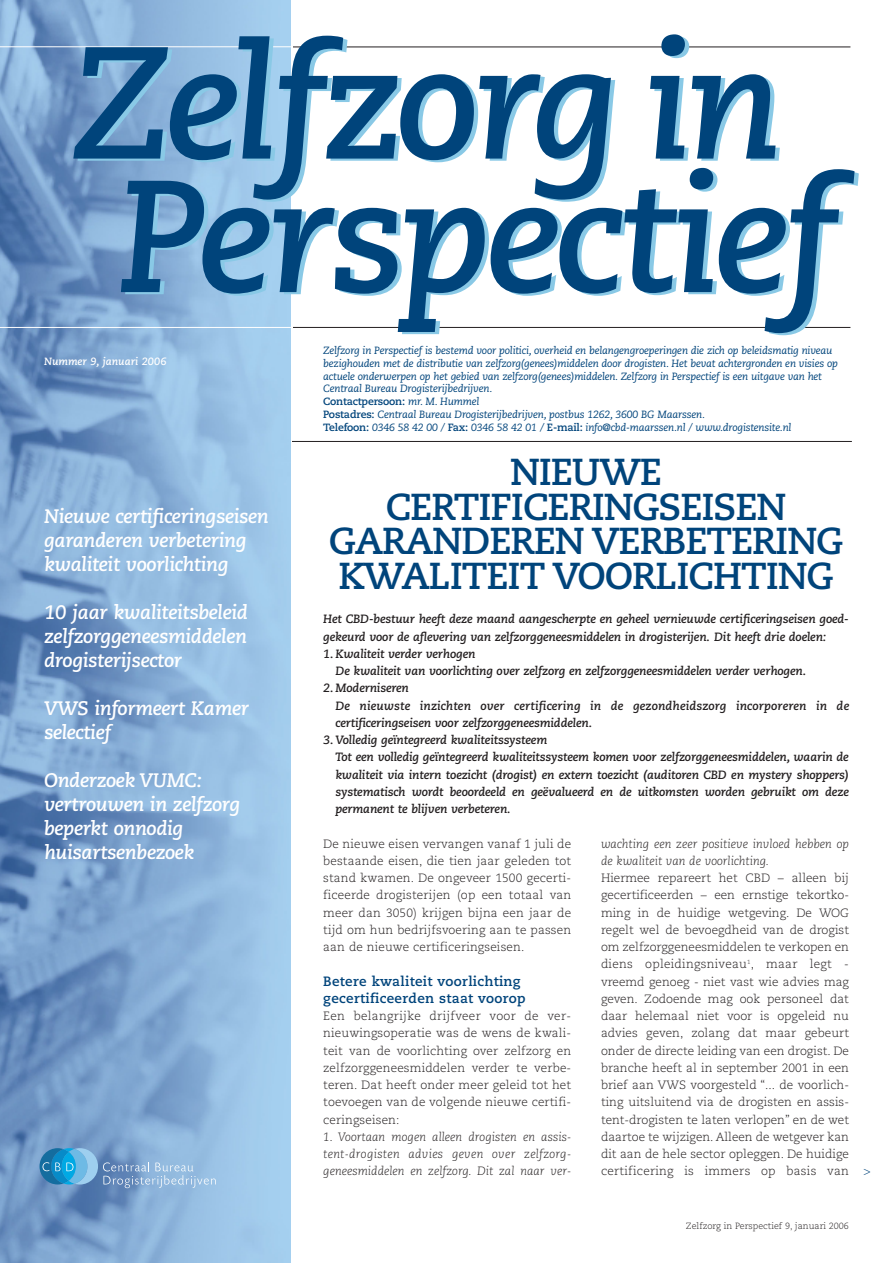
<style>
.page{position:relative;width:893px;height:1263px;background:#fff}
.page>*{position:absolute;margin:0;border:0;box-sizing:border-box;transform-origin:0 0}
.t1{font:italic 700 159px/133.5px "Caecilia";letter-spacing:-.035em;color:#00447b}
.t2{font:37.5px/34.5px "Caecilia Bold SC";letter-spacing:-.03em;color:#00447b;text-align:center}
.t3{font:italic 700 19.5px/24px "Caecilia";letter-spacing:-.02em;color:#fff}
.t4{font:700 13.5px/17.2px "Caecilia";letter-spacing:.025em;color:#00447b}
.t5{font:300 12px/17.2px "Caecilia";letter-spacing:.01em;color:#231f20;text-align:justify}
.t6{font:italic 700 12px "Caecilia";letter-spacing:-.01em;color:#231f20}
.t7{font:italic 300 12px/17.2px "Caecilia";color:#231f20;text-align:justify}
.t8{font:italic 700 12px "Caecilia";letter-spacing:.01em;color:#231f20}
.t9{font:300 12px "Caecilia";color:#00447b}
.t10{font:italic 10.5px/12.9px "Caecilia";letter-spacing:-.015em;color:#00447b}
.t11{font:italic 700 10.5px "Caecilia";color:#fff}
.t12{font:300 9px "Caecilia";color:#231f20}
.s1{font-weight:700;font-style:normal}
</style>
<div class="page">
<hr style="left:290px;top:47px;width:560px;height:1px;background:#231f20">
<hr style="left:291px;top:327px;width:559px;height:1px;background:#231f20">
<img style="left:0;top:0;width:291px;height:1263px">
<hr style="left:0;top:47px;width:292px;height:1px;background:#fff">
<hr style="left:0;top:327px;width:292px;height:1px;background:#fff">
<svg style="left:40px;top:1148px;width:176px;height:40px;background:#76a9d2"></svg>
<hr style="left:292px;top:441px;width:560px;height:1px;background:#231f20">
<h1 class="t1" style="left:71px;top:51px;width:770px">Zelfzorg in<br>Perspectief</h1>
<p class="t11" style="left:44px;top:356px;width:124px">Nummer 9, januari 2006</p>
<h3 class="t3" style="left:44px;top:505px;width:226px">Nieuwe certificeringseisen garanderen verbetering kwaliteit voorlichting</h3>
<h3 class="t3" style="left:44px;top:601px;width:205px;text-align:justify">10 jaar kwaliteitsbeleid zelfzorggeneesmiddelen drogisterijsector</h3>
<h3 class="t3" style="left:44px;top:697px;width:207px">VWS informeert Kamer selectief</h3>
<h3 class="t3" style="left:44px;top:769px;width:198px">Onderzoek VUMC: vertrouwen in zelfzorg beperkt onnodig huisartsenbezoek</h3>
<p class="t10" style="left:323px;top:345px;width:516px">Zelfzorg in Perspectief is bestemd voor politici, overheid en belangengroeperingen die zich op beleidsmatig niveau bezighouden met de distributie van zelfzorg(genees)middelen door drogisten. Het bevat achtergronden en visies op actuele onderwerpen op het gebied van zelfzorg(genees)middelen. Zelfzorg in Perspectief is een uitgave van het Centraal Bureau Drogisterijbedrijven.<br><span class="s1">Contactpersoon:</span> mr. M. Hummel<br><span class="s1">Postadres:</span> Centraal Bureau Drogisterijbedrijven, postbus 1262, 3600 BG Maarssen.<br><span class="s1">Telefoon:</span> 0346 58 42 00 / <span class="s1">Fax:</span> 0346 58 42 01 / <span class="s1">E-mail:</span> info@cbd-maarssen.nl / www.drogistensite.nl</p>
<h2 class="t2" style="left:329px;top:457px;width:516px">NIEUWE<br>CERTIFICERINGSEISEN<br>GARANDEREN VERBETERING<br>KWALITEIT VOORLICHTING</h2>
<p class="t6" style="left:323px;top:614px;width:527px">Het CBD-bestuur heeft deze maand aangescherpte en geheel vernieuwde certificeringseisen goed-</p>
<p class="t6" style="left:323px;top:631px;width:505px">gekeurd voor de aflevering van zelfzorggeneesmiddelen in drogisterijen. Dit heeft drie doelen:</p>
<p class="t6" style="left:323px;top:649px;width:154px">1.Kwaliteit verder verhogen</p>
<p class="t6" style="left:336px;top:666px;width:472px">De kwaliteit van voorlichting over zelfzorg en zelfzorggeneesmiddelen verder verhogen.</p>
<p class="t6" style="left:323px;top:683px;width:87px">2. Moderniseren</p>
<p class="t8" style="left:335px;top:700px;width:515px">De nieuwste inzichten over certificering in de gezondheidszorg incorporeren in de</p>
<p class="t6" style="left:335px;top:718px;width:258px">certificeringseisen voor zelfzorggeneesmiddelen.</p>
<p class="t6" style="left:323px;top:735px;width:225px">3.Volledig geïntegreerd kwaliteitssysteem</p>
<p class="t6" style="left:335px;top:752px;width:515px">Tot een volledig geïntegreerd kwaliteitssysteem komen voor zelfzorggeneesmiddelen, waarin de</p>
<p class="t6" style="left:335px;top:769px;width:515px">kwaliteit via intern toezicht (drogist) en extern toezicht (auditoren CBD en mystery shoppers)</p>
<p class="t6" style="left:335px;top:787px;width:515px">systematisch wordt beoordeeld en geëvalueerd en de uitkomsten worden gebruikt om deze</p>
<p class="t6" style="left:335px;top:804px;width:177px">permanent te blijven verbeteren.</p>
<p class="t5" style="left:323px;top:836px;width:249px">De nieuwe eisen vervangen vanaf 1 juli de bestaande eisen, die tien jaar geleden tot stand kwamen. De ongeveer 1500 gecerti&shy;ficeerde drogisterijen (op een totaal van meer dan 3050) krijgen bijna een jaar de tijd om hun bedrijfsvoering aan te passen aan de nieuwe certificeringseisen.</p>
<p class="t4" style="left:323px;top:973px;width:204px">Betere kwaliteit voorlichting gecertificeerden staat voorop</p>
<p class="t5" style="left:323px;top:1008px;width:249px">Een belangrijke drijfveer voor de ver&shy;nieuwingsoperatie was de wens de kwali&shy;teit van de voorlichting over zelfzorg en zelfzorggeneesmiddelen verder te verbe&shy;teren. Dat heeft onder meer geleid tot het toevoegen van de volgende nieuwe certifi&shy;ceringseisen:</p>
<p class="t7" style="left:323px;top:1129px;width:250px">1. Voortaan mogen alleen drogisten en assis&shy;tent-drogisten advies geven over zelfzorg&shy;geneesmiddelen en zelfzorg. Dit zal naar ver-</p>
<p class="t7" style="left:601px;top:836px;width:250px">wachting een zeer positieve invloed hebben op de kwaliteit van de voorlichting.</p>
<p class="t5" style="left:601px;top:870px;width:250px">Hiermee repareert het CBD – alleen bij gecertificeerden – een ernstige tekortko&shy;ming in de huidige wetgeving. De WOG regelt wel de bevoegdheid van de drogist om zelfzorggeneesmiddelen te verkopen en diens opleidingsniveau<sup>1</sup>, maar legt - vreemd genoeg - niet vast wie advies mag geven. Zodoende mag ook personeel dat daar helemaal niet voor is opgeleid nu advies geven, zolang dat maar gebeurt onder de directe leiding van een drogist. De branche heeft al in september 2001 in een brief aan VWS voorgesteld “... de voorlich&shy;ting uitsluitend via de drogisten en assis&shy;tent-drogisten te laten verlopen” en de wet daartoe te wijzigen. Alleen de wetgever kan dit aan de hele sector opleggen. De huidige certificering is immers op basis van</p>
<p class="t9" style="left:863px;top:1166px;width:9px">&gt;</p>
<p class="t12" style="left:686px;top:1222px;width:165px">Zelfzorg in Perspectief 9, januari 2006</p>
</div>
